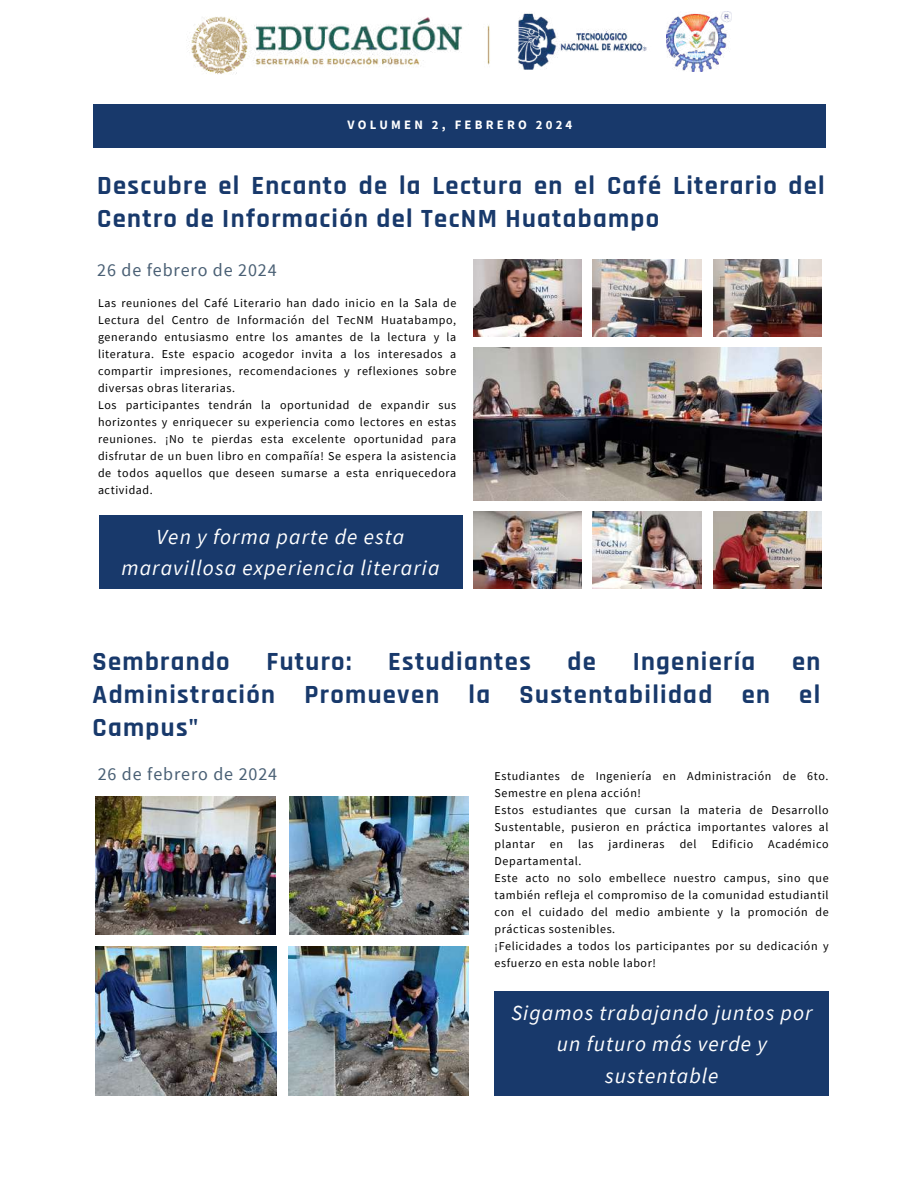
<style>
.page{position:relative;width:918px;height:1188px;background:#fff}
.page>*{position:absolute;margin:0;border:0;box-sizing:border-box;transform-origin:0 0}
.t1{font:700 26.55px/32.7px "Rajdhani";letter-spacing:.05em;color:#18396b}
.t2{font:italic 21.45px/31.5px "Source Sans Pro";letter-spacing:.05em;color:#fff;text-align:center}
.t3{font:18px "Source Sans Pro";letter-spacing:.05em;color:#495f74}
.t4{font:700 12.75px "Source Sans Pro";letter-spacing:.25em;color:#fff}
.t5{font:12px/17px "Source Sans Pro";letter-spacing:.05em;color:#000}
</style>
<div class="page">
<img style="left:474px;top:348px;width:347px;height:153px">
<img style="left:474px;top:260px;width:108px;height:76px">
<img style="left:593px;top:260px;width:109px;height:76px">
<img style="left:713px;top:260px;width:108px;height:76px">
<img style="left:474px;top:512px;width:108px;height:76px">
<img style="left:593px;top:512px;width:109px;height:76px">
<img style="left:713px;top:512px;width:108px;height:76px">
<div style="left:94px;top:105px;width:732px;height:43px;background:#18396b"></div>
<img style="left:667px;top:12px;width:65px;height:59px">
<img style="left:517px;top:13px;width:130px;height:57px">
<img style="left:186px;top:16px;width:304px;height:58px">
<div style="left:99px;top:516px;width:363px;height:73px;background:#18396b"></div>
<img style="left:96px;top:797px;width:180px;height:137px">
<img style="left:96px;top:946px;width:181px;height:150px">
<img style="left:288px;top:946px;width:180px;height:150px">
<div style="left:495px;top:992px;width:334px;height:104px;background:#18396b"></div>
<img style="left:289px;top:797px;width:179px;height:137px">
<p class="t4" style="left:347px;top:117px;width:226px">VOLUMEN 2, FEBRERO 2024</p>
<h1 class="t1" style="left:97px;top:170px;width:729px">Descubre el Encanto de la Lectura en el Café Literario del<br>Centro de Información del TecNM Huatabampo</h1>
<h3 class="t3" style="left:97px;top:258px;width:181px">26 de febrero de 2024</h3>
<p class="t5" style="left:98px;top:294px;width:360px">Las reuniones del Café Literario han dado inicio en la Sala de Lectura del Centro de Información del TecNM Huatabampo, generando entusiasmo entre los amantes de la lectura y la literatura. Este espacio acogedor invita a los interesados a compartir impresiones, recomendaciones y reflexiones sobre diversas obras literarias.<br>Los participantes tendrán la oportunidad de expandir sus horizontes y enriquecer su experiencia como lectores en estas reuniones. ¡No te pierdas esta excelente oportunidad para disfrutar de un buen libro en compañía! Se espera la asistencia de todos aquellos que deseen sumarse a esta enriquecedora actividad.</p>
<h2 class="t2" style="left:122px;top:520px;width:320px">Ven y forma parte de esta maravillosa experiencia literaria</h2>
<h1 class="t1" style="left:93px;top:646px;width:139px">Sembrando</h1>
<h1 class="t1" style="left:266px;top:646px;width:87px">Futuro:</h1>
<h1 class="t1" style="left:388px;top:646px;width:144px">Estudiantes</h1>
<h1 class="t1" style="left:568px;top:646px;width:30px">de</h1>
<h1 class="t1" style="left:633px;top:646px;width:124px">Ingeniería</h1>
<h1 class="t1" style="left:93px;top:646px;width:729px;text-align:justify;text-indent:699px">en Administración Promueven la Sustentabilidad en el Campus"</h1>
<p class="t5" style="left:495px;top:767px;width:336px">Estudiantes de Ingeniería en Administración de 6to.<br>Semestre en plena acción!<br>Estos estudiantes que cursan la materia de Desarrollo Sustentable, pusieron en práctica importantes valores al plantar</p>
<h3 class="t3" style="left:98px;top:762px;width:181px">26 de febrero de 2024</h3>
<p class="t5" style="left:550px;top:835px;width:15px">en</p>
<p class="t5" style="left:578px;top:835px;width:17px">las</p>
<p class="t5" style="left:609px;top:835px;width:57px">jardineras</p>
<p class="t5" style="left:680px;top:835px;width:18px">del</p>
<p class="t5" style="left:712px;top:835px;width:43px">Edificio</p>
<p class="t5" style="left:768px;top:835px;width:62px">Académico</p>
<p class="t5" style="left:495px;top:852px;width:335px">Departamental.<br>Este acto no solo embellece nuestro campus, sino que también refleja el compromiso de la comunidad estudiantil con el cuidado del medio ambiente y la promoción de prácticas sostenibles.<br>¡Felicidades a todos los participantes por su dedicación y esfuerzo en esta noble labor!</p>
<h2 class="t2" style="left:511px;top:996px;width:303px">Sigamos trabajando juntos por un futuro más verde y sustentable</h2>
</div>
